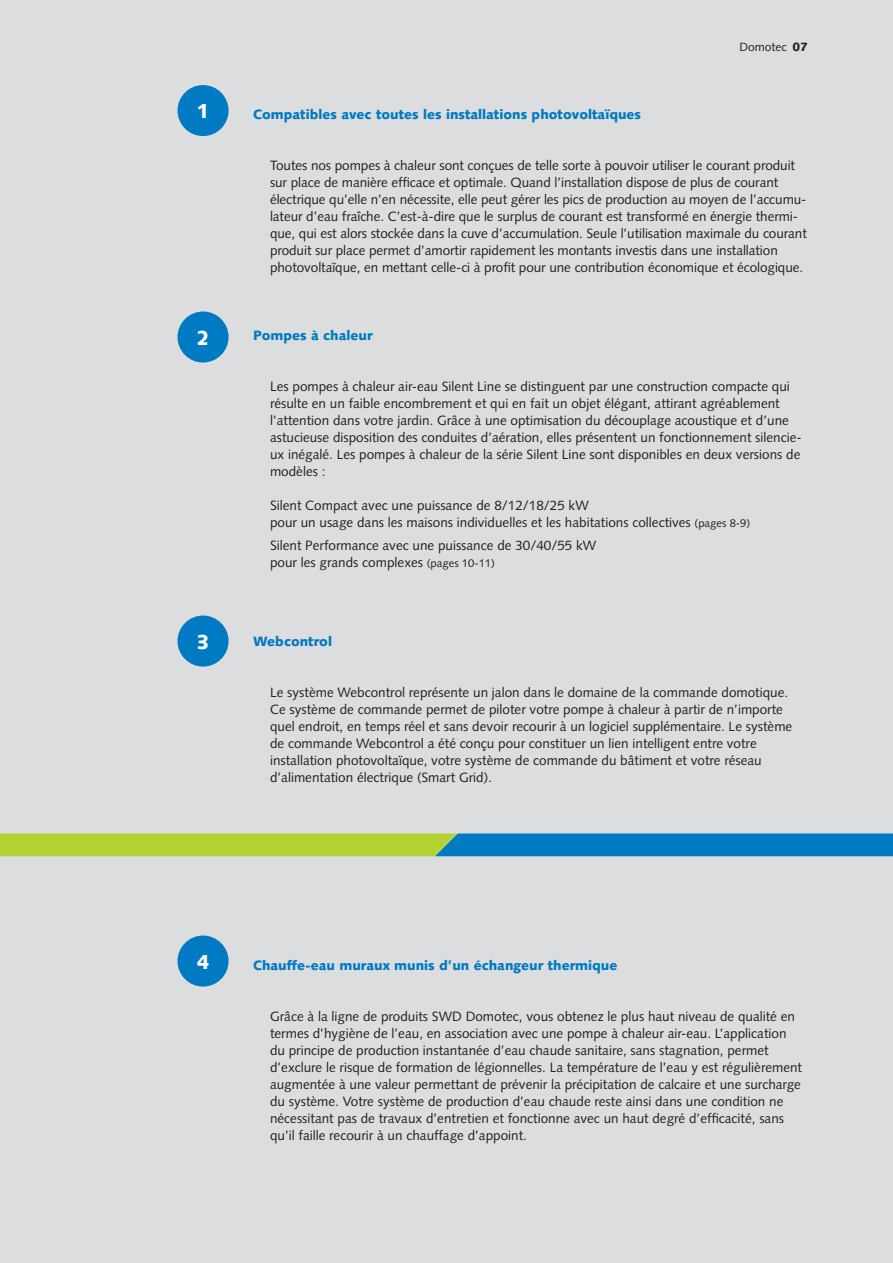
<style>
.page{position:relative;width:893px;height:1263px;background:#dcdddf}
.page>*{position:absolute;margin:0;border:0;box-sizing:border-box;transform-origin:0 0}
.t1{font:900 20.25px "Syntax LT Std";color:#fff}
.t2{font:13.5px/17px "Syntax LT Std";color:#231f20}
.t3{font:900 13.5px "Syntax LT Std";color:#007ac2}
.t4{font:12px "Syntax LT Std";color:#231f20}
.s1{font-weight:900}
.s2{font-size:11.25px}
</style>
<div class="page">
<div style="left:178px;top:85px;width:51px;height:51px;background:#007ac2;border-radius:50%"></div>
<div style="left:178px;top:311px;width:51px;height:51px;background:#007ac2;border-radius:50%"></div>
<div style="left:178px;top:615px;width:51px;height:51px;background:#007ac2;border-radius:50%"></div>
<div style="left:178px;top:935px;width:51px;height:51px;background:#007ac2;border-radius:50%"></div>
<svg style="left:0;top:833px;width:893px;height:23px;background:#5ca77d"></svg>
<p class="t4" style="left:739px;top:40px;width:70px">Domotec <span class="s1">07</span></p>
<h1 class="t1" style="left:196px;top:99px;width:15px">1</h1>
<p class="t3" style="left:253px;top:106px;width:390px">Compatibles avec toutes les installations photovoltaïques</p>
<p class="t2" style="left:270px;top:157px;width:538px">Toutes nos pompes à chaleur sont conçues de telle sorte à pouvoir utiliser le courant produit sur place de manière efficace et optimale. Quand l’installation dispose de plus de courant électrique qu’elle n’en nécessite, elle peut gérer les pics de production au moyen de l’accumu&shy;lateur d’eau fraîche. C’est-à-dire que le surplus de courant est transformé en énergie thermi&shy;que, qui est alors stockée dans la cuve d’accumulation. Seule l’utilisation maximale du courant produit sur place permet d’amortir rapidement les montants investis dans une installation photovoltaïque, en mettant celle-ci à profit pour une contribution économique et écologique.</p>
<h1 class="t1" style="left:196px;top:326px;width:15px">2</h1>
<p class="t3" style="left:253px;top:327px;width:121px">Pompes à chaleur</p>
<p class="t2" style="left:270px;top:378px;width:533px">Les pompes à chaleur air-eau Silent Line se distinguent par une construction compacte qui résulte en un faible encombrement et qui en fait un objet élégant, attirant agréablement l’attention dans votre jardin. Grâce à une optimisation du découplage acoustique et d’une astucieuse disposition des conduites d’aération, elles présentent un fonctionnement silencie&shy;ux inégalé. Les pompes à chaleur de la série Silent Line sont disponibles en deux versions de modèles :</p>
<p class="t2" style="left:270px;top:497px;width:482px">Silent Compact avec une puissance de 8/12/18/25 kW<br>pour un usage dans les maisons individuelles et les habitations collectives <span class="s2">(pages 8-9)</span></p>
<p class="t2" style="left:270px;top:537px;width:328px">Silent Performance avec une puissance de 30/40/55 kW pour les grands complexes <span class="s2">(pages 10-11)</span></p>
<h1 class="t1" style="left:196px;top:630px;width:15px">3</h1>
<p class="t3" style="left:253px;top:634px;width:81px">Webcontrol</p>
<p class="t2" style="left:270px;top:684px;width:524px">Le système Webcontrol représente un jalon dans le domaine de la commande domotique.<br>Ce système de commande permet de piloter votre pompe à chaleur à partir de n’importe quel endroit, en temps réel et sans devoir recourir à un logiciel supplémentaire. Le système de commande Webcontrol a été conçu pour constituer un lien intelligent entre votre installation photovoltaïque, votre système de commande du bâtiment et votre réseau d’alimentation électrique (Smart Grid).</p>
<h1 class="t1" style="left:196px;top:950px;width:15px">4</h1>
<p class="t3" style="left:253px;top:957px;width:366px">Chauffe-eau muraux munis d’un échangeur thermique</p>
<p class="t2" style="left:270px;top:1007px;width:534px">Grâce à la ligne de produits SWD Domotec, vous obtenez le plus haut niveau de qualité en termes d’hygiène de l’eau, en association avec une pompe à chaleur air-eau. L’application du principe de production instantanée d’eau chaude sanitaire, sans stagnation, permet d’exclure le risque de formation de légionnelles. La température de l’eau y est régulièrement augmentée à une valeur permettant de prévenir la précipitation de calcaire et une surcharge du système. Votre système de production d’eau chaude reste ainsi dans une condition ne nécessitant pas de travaux d’entretien et fonctionne avec un haut degré d’efficacité, sans qu’il faille recourir à un chauffage d’appoint.</p>
</div>
